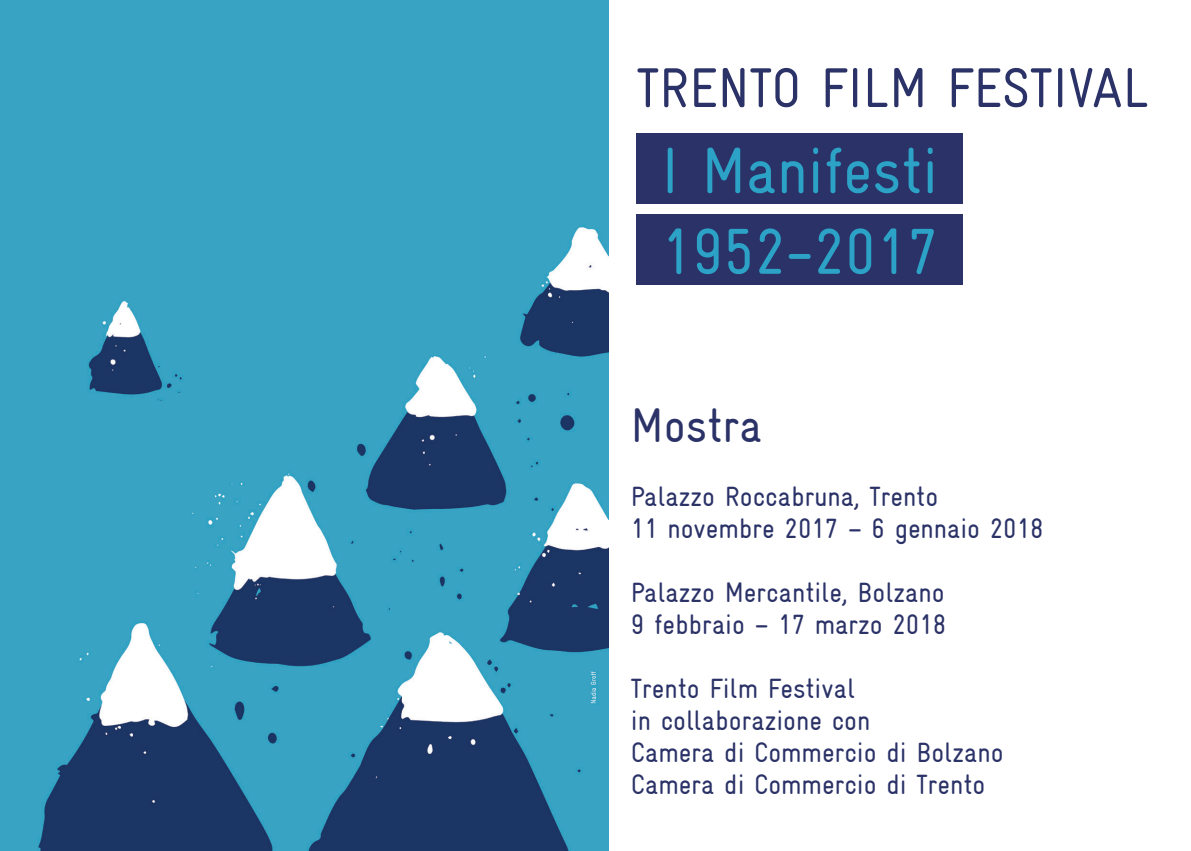
<style>
.page{position:relative;width:1191px;height:851px;background:#fff}
.page>*{position:absolute;margin:0;border:0;box-sizing:border-box;transform-origin:0 0}
.t1{font:condensed 65px/80.8px "Gravur";color:#2ca2c7}
.t2{font:condensed 56px "Gravur";color:#2a3267}
.t3{font:condensed 48px "Gravur";color:#2a3267}
.t4{font:condensed 28px/32px "Gravur";color:#2a3267}
</style>
<div class="page">
<img style="left:0;top:0;width:608px;height:850px">
<div style="left:636px;top:133px;width:326px;height:71px;background:#2a3267"></div>
<div style="left:636px;top:214px;width:326px;height:71px;background:#2a3267"></div>
<h2 class="t2" style="left:636px;top:56px;width:514px">TRENTO FILM FESTIVAL</h2>
<h1 class="t1" style="left:661px;top:130px;width:279px">I Manifesti<br>1952-2017</h1>
<h3 class="t3" style="left:631px;top:398px;width:133px">Mostra</h3>
<p class="t4" style="left:631px;top:480px;width:414px">Palazzo Roccabruna, Trento<br>11 novembre 2017 – 6 gennaio 2018</p>
<p class="t4" style="left:631px;top:576px;width:317px">Palazzo Mercantile, Bolzano<br>9 febbraio – 17 marzo 2018</p>
<p class="t4" style="left:631px;top:672px;width:374px">Trento Film Festival<br>in collaborazione con<br>Camera di Commercio di Bolzano<br>Camera di Commercio di Trento</p>
</div>
